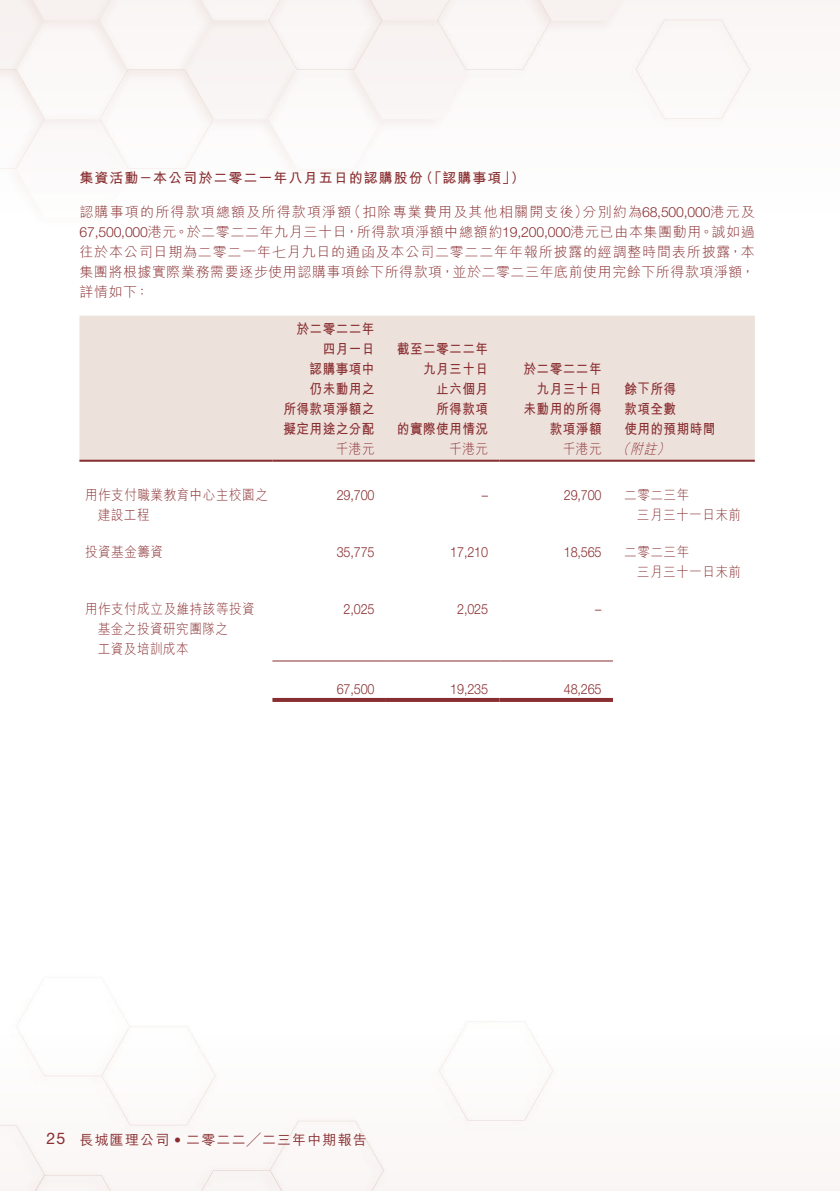
<style>
.page{position:relative;width:840px;height:1191px;background:#fff}
.page>*{position:absolute;margin:0;border:0;box-sizing:border-box;transform-origin:0 0}
.t1{font:16px "Helvetica Neue LT Std";color:#892e30}
.t2{font:300 14px/20px "M Hei HK";letter-spacing:.04em;color:#892e30}
.t3{font:700 14px/20px "M Hei HK";letter-spacing:.04em;color:#892e30;text-align:right;scale:.9 1}
.t4{font:300 14px/20px "M Hei HK";letter-spacing:.04em;color:#892e30;scale:.9 1}
.t5{font:300 14px "Helvetica Neue LT Std";letter-spacing:-.01em;color:#892e30;scale:.9 1}
.t6{font:700 14px "M Hei HK";letter-spacing:.075em;color:#892e30}
.t7{font:500 14px "M Hei HK";letter-spacing:.08em;color:#892e30}
.t8{font:300 14px "Helvetica Neue LT Std";letter-spacing:-.01em;color:#892e30}
.t9{font:300 14px "M Hei HK";letter-spacing:.085em;color:#892e30}
.t10{font:700 14px "M Hei HK";letter-spacing:.04em;color:#892e30}
.t11{font:italic 300 14px "M Hei HK";color:#892e30;scale:.9 1}
.s1{font-family:"Helvetica Neue LT Std"}
.s2{font-family:"M Hei HK"}
.s3{font-family:"Helvetica Neue LT Std";font-weight:400}
</style>
<div class="page">
<div style="left:79px;top:316px;width:675px;height:144px;background:#ede1dc"></div>
<hr style="left:79px;top:460px;width:193px;height:2px;background:#892e30">
<hr style="left:272px;top:460px;width:114px;height:2px;background:#892e30">
<hr style="left:386px;top:460px;width:113px;height:2px;background:#892e30">
<hr style="left:499px;top:460px;width:113px;height:2px;background:#892e30">
<hr style="left:612px;top:460px;width:142px;height:2px;background:#892e30">
<hr style="left:272px;top:660px;width:114px;height:1px;background:#892e30">
<hr style="left:386px;top:660px;width:113px;height:1px;background:#892e30">
<hr style="left:499px;top:660px;width:113px;height:1px;background:#892e30">
<hr style="left:272px;top:698px;width:114px;height:4px;background:#892e30">
<hr style="left:386px;top:698px;width:113px;height:4px;background:#892e30">
<hr style="left:499px;top:698px;width:113px;height:4px;background:#892e30">
<p class="t6" style="left:79px;top:167px;width:345px">集資活動－本公司於二零二一年八月五日的認購股份</p>
<p class="t10" style="left:419px;top:167px;width:98px">（「認購事項「</p>
<p class="t10" style="left:510px;top:167px;width:15px">(</p>
<p class="t9" style="left:347px;top:204px;width:242px">（扣除專業費用及其他相關開支後）</p>
<p class="t2" style="left:79px;top:201px;width:676px">認購事項的所得款項總額及所得款項淨額<br><span class="s1">67,500,000</span>港元。於二零二二年九月三十日，所得款項淨額中總額約<span class="s1">19,200,000</span>港元已由本集團動用。誠如過往於本公司日期為二零二一年七月九日的通函及本公司二零二二年年報所披露的經調整時間表所披露，本集團將根據實際業務需要逐步使用認購事項餘下所得款項，並於二零二三年底前使用完餘下所得款項淨額，詳情如下：</p>
<p class="t3" style="left:283px;top:317px;width:103px">於二零二二年四月一日<br>認購事項中<br>仍未動用之<br>所得款項淨額之擬定用途之分配</p>
<p class="t8" style="left:582px;top:203px;width:174px"><span class="s2">分別約為</span>68,500,000<span class="s2">港元及</span></p>
<p class="t3" style="left:397px;top:337px;width:103px">截至二零二二年九月三十日<br>止六個月<br>所得款項<br>的實際使用情況</p>
<p class="t3" style="left:523px;top:357px;width:88px">於二零二二年九月三十日未動用的所得款項淨額</p>
<p class="t3" style="left:624px;top:377px;width:103px;text-align:left">餘下所得<br>款項全數<br>使用的預期時間</p>
<p class="t11" style="left:656px;top:441px;width:20px">(</p>
<p class="t11" style="left:616px;top:441px;width:20px">（</p>
<p class="t11" style="left:630px;top:441px;width:34px">附註</p>
<p class="t4" style="left:335px;top:439px;width:45px">千港元</p>
<p class="t4" style="left:449px;top:439px;width:45px">千港元</p>
<p class="t4" style="left:562px;top:439px;width:45px">千港元</p>
<p class="t4" style="left:98px;top:484px;width:190px;text-indent:-13px">用作支付職業教育中心主校園之建設工程</p>
<p class="t4" style="left:624px;top:484px;width:74px">二零二三年</p>
<p class="t5" style="left:336px;top:486px;width:43px">29,700</p>
<p class="t5" style="left:563px;top:486px;width:43px">29,700</p>
<p class="t5" style="left:481px;top:486px;width:8px">–</p>
<p class="t4" style="left:636px;top:504px;width:117px">三月三十一日末前</p>
<p class="t4" style="left:624px;top:541px;width:74px">二零二三年</p>
<p class="t4" style="left:85px;top:541px;width:88px">投資基金籌資</p>
<p class="t5" style="left:336px;top:543px;width:43px">35,775</p>
<p class="t5" style="left:450px;top:543px;width:43px">17,210</p>
<p class="t5" style="left:563px;top:543px;width:43px">18,565</p>
<p class="t4" style="left:98px;top:598px;width:176px;text-indent:-13px">用作支付成立及維持該等投資基金之投資研究團隊之<br>工資及培訓成本</p>
<p class="t5" style="left:595px;top:600px;width:8px">–</p>
<p class="t5" style="left:343px;top:600px;width:36px">2,025</p>
<p class="t5" style="left:457px;top:600px;width:36px">2,025</p>
<p class="t5" style="left:336px;top:680px;width:43px">67,500</p>
<p class="t5" style="left:450px;top:680px;width:43px">19,235</p>
<p class="t5" style="left:563px;top:680px;width:43px">48,265</p>
<p class="t4" style="left:636px;top:561px;width:117px">三月三十一日末前</p>
<p class="t1" style="left:47px;top:1128px;width:20px">25</p>
<p class="t7" style="left:80px;top:1129px;width:288px">長城匯理公司 <span class="s3">•</span> 二零二二╱二三年中期報告</p>
</div>
